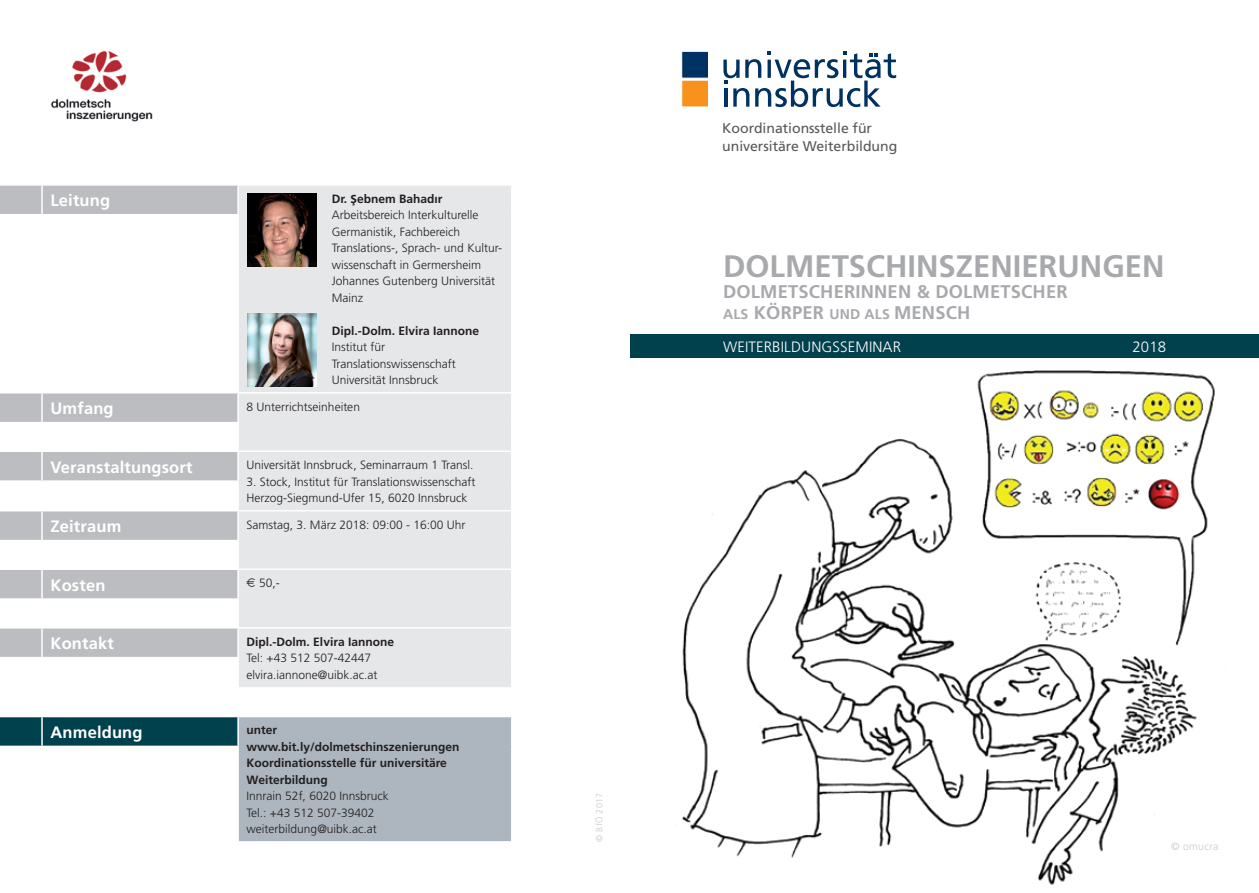
<style>
.page{position:relative;width:1259px;height:893px;background:#fff}
.page>*{position:absolute;margin:0;border:0;box-sizing:border-box;transform-origin:0 0}
.t1{font:700 31.05px "Frutiger";color:#a8a9ad}
.t2{font:700 18.3px/21.1px "Frutiger";letter-spacing:.01em;color:#a8a9ad}
.t3{font:700 16.5px "Frutiger";letter-spacing:.01em;color:#fff}
.t4{font:300 15px "Frutiger";letter-spacing:.01em;color:#fff}
.t5{font:14.1px/18.3px "Frutiger";letter-spacing:-.005em;color:#57585a}
.t6{font:300 12px/16.5px "Frutiger";color:#231f20}
.t7{font:700 12px/16.5px "Frutiger";color:#231f20}
.t8{font:300 10.5px "Frutiger";letter-spacing:.03em;color:#c9cacc}
.t9{font:300 9px "Frutiger";letter-spacing:.03em;color:#c9cacc}
.s1{font-weight:700}
.s2{font-family:"Myriad Pro";font-weight:700}
.s3{font-family:"Euro Collection";font-weight:400}
.s4{font-size:14.1px}
</style>
<div class="page">
<img style="left:630px;top:357px;width:627px;height:528px">
<div style="left:630px;top:334px;width:629px;height:23px;background:#01414e"></div>
<div style="left:238px;top:716px;width:274px;height:126px;background:#adb6be"></div>
<div style="left:0;top:717px;width:237px;height:29px;background:#01414e"></div>
<hr style="left:41px;top:717px;width:2px;height:29px;background:#fff">
<hr style="left:237px;top:717px;width:2px;height:29px;background:#fff">
<svg style="left:511px;top:717px;width:1px;height:29px"></svg>
<hr style="left:511px;top:746px;width:1px;height:95px;background:#fff">
<hr style="left:238px;top:716px;width:274px;height:1px;background:#fff">
<hr style="left:238px;top:841px;width:274px;height:2px;background:#fff">
<hr style="left:237px;top:747px;width:2px;height:94px;background:#fff">
<hr style="left:42px;top:746px;width:197px;height:1px;background:#fff">
<div style="left:0;top:186px;width:237px;height:236px;background:#bcbdc0"></div>
<div style="left:239px;top:186px;width:272px;height:501px;background:#e6e7e9"></div>
<svg style="left:0;top:215px;width:237px;height:177px"></svg>
<svg style="left:0;top:452px;width:237px;height:205px;fill:#bcbdc0"></svg>
<hr style="left:41px;top:186px;width:2px;height:28px;background:#fff">
<hr style="left:0;top:214px;width:42px;height:1px;background:#fff">
<hr style="left:41px;top:215px;width:2px;height:177px;background:#fff">
<hr style="left:42px;top:214px;width:197px;height:1px;background:#fff">
<hr style="left:0;top:392px;width:42px;height:1px;background:#fff">
<hr style="left:41px;top:393px;width:2px;height:29px;background:#fff">
<hr style="left:42px;top:392px;width:196px;height:1px;background:#fff">
<hr style="left:238px;top:392px;width:274px;height:1px;background:#fff">
<hr style="left:41px;top:452px;width:2px;height:28px;background:#fff">
<hr style="left:238px;top:450px;width:274px;height:2px;background:#fff">
<hr style="left:0;top:480px;width:42px;height:2px;background:#fff">
<hr style="left:41px;top:482px;width:2px;height:28px;background:#fff">
<hr style="left:42px;top:480px;width:197px;height:2px;background:#fff">
<hr style="left:0;top:510px;width:42px;height:1px;background:#fff">
<hr style="left:41px;top:511px;width:2px;height:29px;background:#fff">
<hr style="left:42px;top:510px;width:196px;height:1px;background:#fff">
<hr style="left:238px;top:510px;width:274px;height:1px;background:#fff">
<hr style="left:0;top:540px;width:42px;height:1px;background:#fff">
<hr style="left:41px;top:541px;width:2px;height:27px;background:#fff">
<hr style="left:42px;top:540px;width:197px;height:1px;background:#fff">
<hr style="left:0;top:568px;width:42px;height:2px;background:#fff">
<hr style="left:41px;top:570px;width:2px;height:28px;background:#fff">
<hr style="left:42px;top:568px;width:196px;height:2px;background:#fff">
<hr style="left:238px;top:568px;width:274px;height:2px;background:#fff">
<hr style="left:0;top:598px;width:42px;height:2px;background:#fff">
<hr style="left:41px;top:600px;width:2px;height:27px;background:#fff">
<hr style="left:42px;top:598px;width:197px;height:2px;background:#fff">
<hr style="left:0;top:627px;width:42px;height:1px;background:#fff">
<hr style="left:41px;top:628px;width:2px;height:29px;background:#fff">
<hr style="left:42px;top:627px;width:196px;height:1px;background:#fff">
<hr style="left:238px;top:627px;width:274px;height:1px;background:#fff">
<img style="left:247px;top:193px;width:69px;height:74px">
<img style="left:247px;top:314px;width:69px;height:73px">
<img style="left:51px;top:50px;width:102px;height:72px">
<svg style="left:681px;top:51px;width:27px;height:56px;background:#8b7456"></svg>
<svg style="left:723px;top:52px;width:173px;height:55px"></svg>
<h3 class="t3" style="left:51px;top:191px;width:61px">Leitung</h3>
<p class="t6" style="left:332px;top:190px;width:172px"><span class="s1">Dr.</span> <span class="s2">Ş</span><span class="s1">ebnem Bahadır<br></span>Arbeitsbereich Interkulturelle<br>Germanistik, Fachbereich<br>Translations-, Sprach- und Kultur&shy;wissenschaft in Germersheim<br>Johannes Gutenberg Universität<br>Mainz</p>
<p class="t7" style="left:332px;top:322px;width:149px">Dipl.-Dolm. Elvira Iannone</p>
<p class="t6" style="left:332px;top:339px;width:126px">Institut für<br>Translationswissenschaft<br>Universität Innsbruck</p>
<h3 class="t3" style="left:51px;top:399px;width:65px">Umfang</h3>
<p class="t6" style="left:247px;top:398px;width:115px">8 Unterrichtseinheiten</p>
<h3 class="t3" style="left:51px;top:457px;width:144px">Veranstaltungsort</h3>
<p class="t6" style="left:247px;top:457px;width:228px">Universität Innsbruck, Seminarraum 1 Transl.</p>
<p class="t6" style="left:247px;top:473px;width:230px">3. Stock, Institut für Translationswissenschaft<br>Herzog-Siegmund-Ufer 15, 6020 Innsbruck</p>
<h3 class="t3" style="left:51px;top:517px;width:72px">Zeitraum</h3>
<p class="t6" style="left:247px;top:516px;width:220px">Samstag, 3. März 2018: 09:00 - 16:00 Uhr</p>
<h3 class="t3" style="left:51px;top:575px;width:56px">Kosten</h3>
<p class="t6" style="left:247px;top:575px;width:35px"><span class="s3">E</span> 50,-</p>
<h3 class="t3" style="left:51px;top:634px;width:65px">Kontakt</h3>
<p class="t7" style="left:247px;top:633px;width:149px">Dipl.-Dolm. Elvira Iannone</p>
<p class="t6" style="left:247px;top:650px;width:132px">Tel: +43 512 507-42447 elvira.iannone@uibk.ac.at</p>
<h3 class="t3" style="left:51px;top:722px;width:94px">Anmeldung</h3>
<p class="t7" style="left:247px;top:722px;width:214px">unter www.bit.ly/dolmetschinszenierungen<br>Koordinationsstelle für universitäre<br>Weiterbildung</p>
<p class="t6" style="left:247px;top:788px;width:144px">Innrain 52f, 6020 Innsbruck<br>Tel.: +43 512 507-39402 weiterbildung@uibk.ac.at</p>
<p class="t9" style="left:594px;top:842px;width:51px;rotate:-90deg">© BfÖ 2017</p>
<p class="t5" style="left:722px;top:119px;width:176px">Koordinationsstelle für universitäre Weiterbildung</p>
<h1 class="t1" style="left:723px;top:248px;width:443px">DOLMETSCHINSZENIERUNGEN</h1>
<h2 class="t2" style="left:723px;top:281px;width:346px">DOLMETSCHERINNEN &amp; DOLMETSCHER<br><span class="s4">ALS</span> KÖRPER <span class="s4">UND ALS</span> MENSCH</h2>
<p class="t4" style="left:723px;top:338px;width:180px">WEITERBILDUNGSSEMINAR</p>
<p class="t4" style="left:1132px;top:338px;width:35px">2018</p>
<p class="t8" style="left:1171px;top:841px;width:49px">© omucra</p>
</div>
